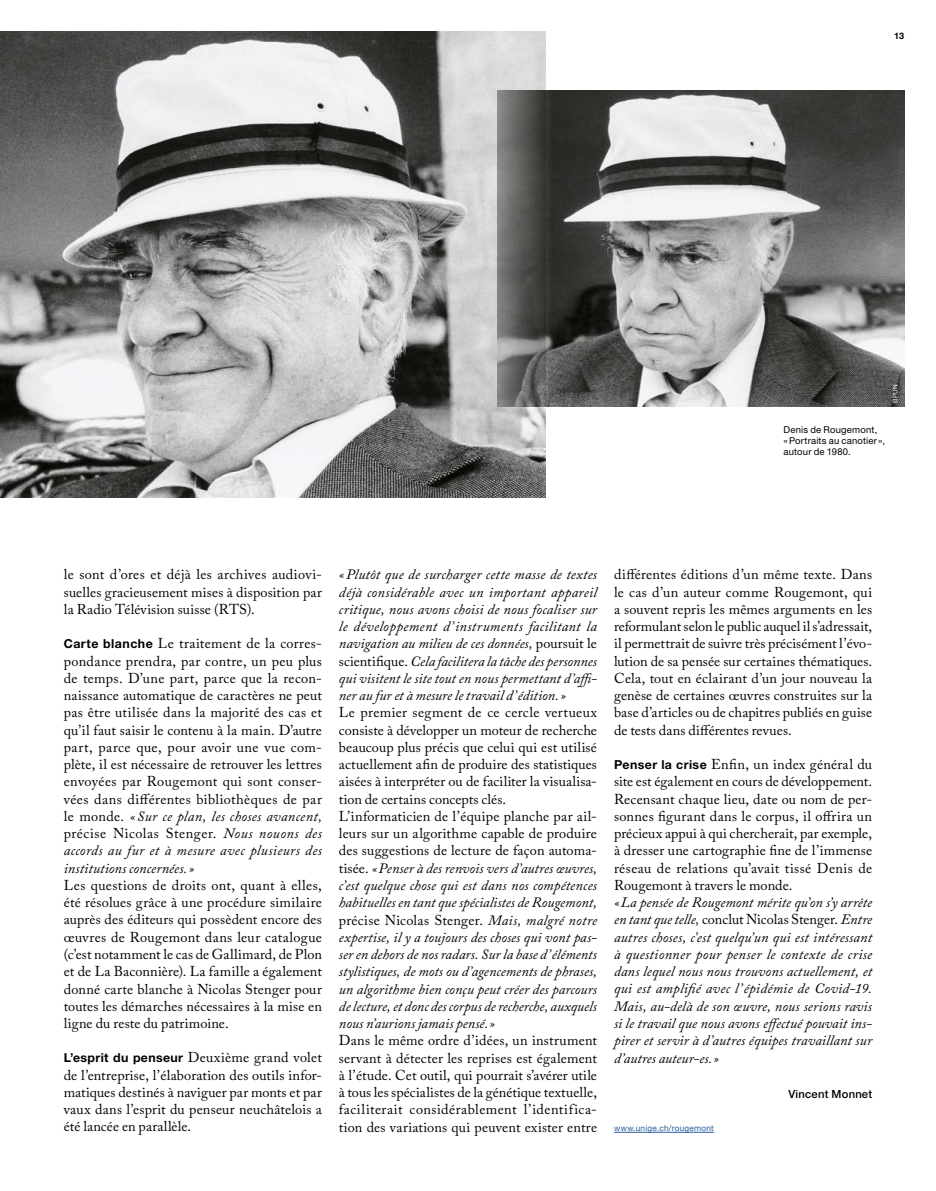
<style>
.page{position:relative;width:936px;height:1191px;background:#fff}
.page>*{position:absolute;margin:0;border:0;box-sizing:border-box;transform-origin:0 0}
.t1{font:14.25px/17.2px "Adobe Caslon Pro";letter-spacing:.01em;color:#000;text-align:justify}
.t2{font:italic 14.25px/17.2px "Adobe Caslon Pro";letter-spacing:.005em;color:#000;text-align:justify}
.t3{font:500 11.25px "Helvetica Neue";letter-spacing:.02em;color:#000}
.t4{font:9.45px/11.2px "Helvetica Neue";letter-spacing:.02em;color:#000}
.t5{font:700 9px "Helvetica Neue";color:#000}
.t6{font:8.25px "Helvetica Neue";letter-spacing:.03em;color:#275b9b}
.t7{font:6.3px "Helvetica Neue";color:#fff}
.s1{font-family:"Helvetica Neue";font-weight:700;font-size:12.3px}
.s2{font-style:italic}
.s3{font-style:normal}
</style>
<div class="page">
<hr style="left:614px;top:1132px;width:99px;height:1px;background:#275b9b">
<img style="left:0;top:32px;width:545px;height:465px">
<img style="left:498px;top:90px;width:406px;height:317px">
<p class="t5" style="left:894px;top:30px;width:11px">13</p>
<p class="t7" style="left:890px;top:403px;width:20px;rotate:-90deg">BPUN</p>
<p class="t4" style="left:783px;top:424px;width:103px">Denis de Rougemont, «Portraits au canotier», autour de 1980.</p>
<p class="t1" style="left:64px;top:565px;width:259px">le sont d’ores et déjà les archives audiovi&shy;suelles gracieusement mises à disposition par la Radio Télévision suisse (RTS).</p>
<p class="t1" style="left:64px;top:634px;width:259px"><span class="s1">Carte blanche</span> Le traitement de la corres&shy;pondance prendra, par contre, un peu plus de temps. D’une part, parce que la recon&shy;naissance automatique de caractères ne peut pas être utilisée dans la majorité des cas et qu’il faut saisir le contenu à la main. D’autre part, parce que, pour avoir une vue com&shy;plète, il est nécessaire de retrouver les lettres envoyées par Rougemont qui sont conser&shy;vées dans différentes bibliothèques de par le monde. <span class="s2">« Sur ce plan, les choses avancent, </span>précise Nicolas Stenger. <span class="s2">Nous nouons des accords au fur et à mesure avec plusieurs des institutions concernées.»</span></p>
<p class="t1" style="left:64px;top:876px;width:259px">Les questions de droits ont, quant à elles, été résolues grâce à une procédure similaire auprès des éditeurs qui possèdent encore des œuvres de Rougemont dans leur catalogue (c’est notamment le cas de Gallimard, de Plon et de La Baconnière). La famille a également donné carte blanche à Nicolas Stenger pour toutes les démarches nécessaires à la mise en ligne du reste du patrimoine.</p>
<p class="t1" style="left:64px;top:1048px;width:259px"><span class="s1">L’esprit du penseur</span> Deuxième grand volet de l’entreprise, l’élaboration des outils infor&shy;matiques destinés à naviguer par monts et par vaux dans l’esprit du penseur neuchâtelois a été lancée en parallèle.</p>
<p class="t2" style="left:339px;top:566px;width:259px">«Plutôt que de surcharger cette masse de textes déjà considérable avec un important appareil critique, nous avons choisi de nous focaliser sur le développement d’instruments facilitant la navigation au milieu de ces données, <span class="s3">poursuit le scientifique.</span> Cela facilitera la tâche des personnes qui visitent le site tout en nous permettant d’affi&shy;ner au fur et à mesure le travail d’édition.»</p>
<p class="t2" style="left:339px;top:704px;width:259px;text-align:left"><span class="s3">Le premier segment de ce cercle vertueux consiste à développer un moteur de recherche beaucoup plus précis que celui qui est utilisé actuellement afin de produire des statistiques aisées à interpréter ou de faciliter la visualisa&shy;tion de certains concepts clés.<br>L’informaticien de l’équipe planche par ail&shy;leurs sur un algorithme capable de produire des suggestions de lecture de façon automa&shy;tisée.</span> «Penser à des renvois vers d’autres œuvres, c’est quelque chose qui est dans nos compétences habituelles en tant que spécialistes de Rougemont, <span class="s3">précise Nicolas Stenger.</span> Mais, malgré notre expertise, il y a toujours des choses qui vont pas&shy;ser en dehors de nos radars. Sur la base d’éléments stylistiques, de mots ou d’agencements de phrases, un algorithme bien conçu peut créer des parcours de lecture, et donc des corpus de recherche, auxquels nous n’aurions jamais pensé.»</p>
<p class="t1" style="left:339px;top:1031px;width:259px">Dans le même ordre d’idées, un instrument servant à détecter les reprises est également à l’étude. Cet outil, qui pourrait s’avérer utile à tous les spécialistes de la génétique textuelle, faciliterait considérablement l’identifica&shy;tion des variations qui peuvent exister entre</p>
<p class="t1" style="left:614px;top:565px;width:260px">différentes éditions d’un même texte. Dans le cas d’un auteur comme Rougemont, qui a souvent repris les mêmes arguments en les reformulant selon le public auquel il s’adressait, il permettrait de suivre très précisément l’évo&shy;lution de sa pensée sur certaines thématiques.<br>Cela, tout en éclairant d’un jour nouveau la genèse de certaines œuvres construites sur la base d’articles ou de chapitres publiés en guise de tests dans différentes revues.</p>
<p class="t1" style="left:614px;top:755px;width:259px"><span class="s1">Penser la crise</span> Enfin, un index général du site est également en cours de développement.<br>Recensant chaque lieu, date ou nom de per&shy;sonnes figurant dans le corpus, il offrira un précieux appui à qui chercherait, par exemple, à dresser une cartographie fine de l’immense réseau de relations qu’avait tissé Denis de Rougemont à travers le monde.</p>
<p class="t2" style="left:614px;top:893px;width:259px">«La pensée de Rougemont mérite qu’on s’y arrête en tant que telle, <span class="s3">conclut Nicolas Stenger.</span> Entre autres choses, c’est quelqu’un qui est intéressant à questionner pour penser le contexte de crise dans lequel nous nous trouvons actuellement, et qui est amplifié avec l’épidémie de Covid-19.<br>Mais, au-delà de son œuvre, nous serions ravis si le travail que nous avons effectué pouvait ins&shy;pirer et servir à d’autres équipes travaillant sur d’autres auteur-es.»</p>
<p class="t3" style="left:788px;top:1087px;width:85px">Vincent Monnet</p>
<p class="t6" style="left:614px;top:1123px;width:101px">www.unige.ch/rougemont</p>
</div>
